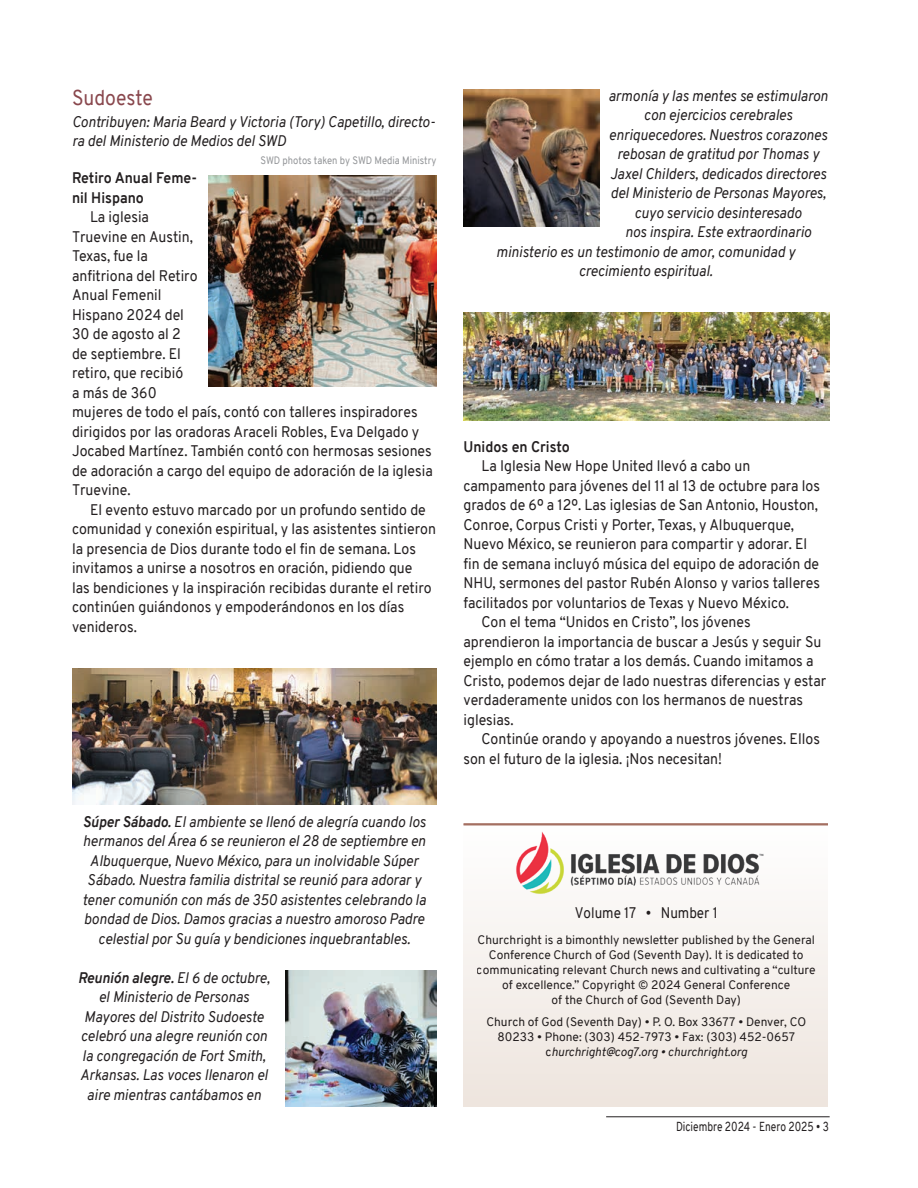
<style>
.page{position:relative;width:918px;height:1188px;background:#fff}
.page>*{position:absolute;margin:0;border:0;box-sizing:border-box;transform-origin:0 0}
.District_News_Title-CR{font:21px "Overpass";color:#89474d;scale:.92 1}
.News-CR{font:15px/19.5px "Overpass";color:#231f20;scale:.94 1}
.Caption-CR{font:italic 15px/19.5px "Overpass";color:#231f20;text-align:center;scale:.94 1}
.Contributor{font:italic 15px/18.8px "Overpass";color:#231f20;scale:.94 1}
.News-Bold_Title{font:700 15px/19.5px "Overpass";color:#231f20;scale:.94 1}
.News-CR-2{font:15px "Overpass";color:#231f20;scale:.9 1}
.t1{font:12.75px "Overpass";color:#231f20;scale:.8 1}
.t2{font:12px/15px "Overpass";color:#231f20;text-align:center}
.News-CR-3{font:10.5px "Overpass";color:#939598;scale:.9 1}
.s1{font-weight:700}
.s2{font-style:italic}
</style>
<div class="page">
<hr style="left:606px;top:1116px;width:224px;height:1px;background:#231f20">
<div style="left:464px;top:825px;width:364px;height:281px;background:linear-gradient(to bottom,#fefefe,#eee5de)"></div>
<img style="left:510px;top:827px;width:256px;height:73px">
<hr style="left:464px;top:824px;width:364px;height:1px;background:#8a4533">
<img style="left:209px;top:176px;width:227px;height:210px">
<img style="left:72px;top:668px;width:364px;height:137px">
<img style="left:285px;top:970px;width:151px;height:136px">
<img style="left:464px;top:89px;width:135px;height:137px">
<img style="left:464px;top:313px;width:366px;height:108px">
<p class="District_News_Title-CR" style="left:72px;top:83px;width:90px">Sudoeste</p>
<p class="Contributor" style="left:72px;top:112px;width:388px">Contribuyen: Maria Beard y Victoria (Tory) Capetillo, directo&shy;ra del Ministerio de Medios del SWD</p>
<p class="News-CR-3" style="left:260px;top:153px;width:197px">SWD photos taken by SWD Media Ministry</p>
<p class="News-Bold_Title" style="left:72px;top:168px;width:135px">Retiro Anual Feme&shy;nil Hispano</p>
<p class="News-CR" style="left:72px;top:207px;width:385px;text-indent:18px">La iglesia<br>Truevine en Austin,<br>Texas, fue la<br>anfitriona del Retiro<br>Anual Femenil<br>Hispano 2024 del<br>30 de agosto al 2<br>de septiembre. El<br>retiro, que recibió<br>a más de 360<br>mujeres de todo el país, contó con talleres inspiradores dirigidos por las oradoras Araceli Robles, Eva Delgado y<br>Jocabed Martínez. También contó con hermosas sesiones de adoración a cargo del equipo de adoración de la iglesia<br>Truevine.</p>
<p class="News-CR" style="left:72px;top:500px;width:389px;text-indent:18px">El evento estuvo marcado por un profundo sentido de comunidad y conexión espiritual, y las asistentes sintieron la presencia de Dios durante todo el fin de semana. Los invitamos a unirse a nosotros en oración, pidiendo que<br>las bendiciones y la inspiración recibidas durante el retiro continúen guiándonos y empoderándonos en los días venideros.</p>
<p class="Caption-CR" style="left:82px;top:812px;width:367px"><span class="s1">Súper Sábado.</span> El ambiente se llenó de alegría cuando los hermanos del Área 6 se reunieron el 28 de septiembre en Albuquerque, Nuevo México, para un inolvidable Súper Sábado. Nuestra familia distrital se reunió para adorar y tener comunión con más de 350 asistentes celebrando la bondad de Dios. Damos gracias a nuestro amoroso Padre celestial por Su guía y bendiciones inquebrantables.</p>
<p class="Caption-CR" style="left:78px;top:968px;width:205px"><span class="s1">Reunión alegre.</span> El 6 de octubre, el Ministerio de Personas<br>Mayores del Distrito Sudoeste celebró una alegre reunión con la congregación de Fort Smith,<br>Arkansas. Las voces llenaron el aire mientras cantábamos en</p>
<p class="Caption-CR" style="left:608px;top:86px;width:235px">armonía y las mentes se estimularon</p>
<p class="Caption-CR" style="left:644px;top:105px;width:159px">con ejercicios cerebrales</p>
<p class="Caption-CR" style="left:609px;top:125px;width:234px">enriquecedores. Nuestros corazones</p>
<p class="Caption-CR" style="left:617px;top:144px;width:216px">rebosan de gratitud por Thomas y</p>
<p class="Caption-CR" style="left:610px;top:164px;width:232px">Jaxel Childers, dedicados directores</p>
<p class="Caption-CR" style="left:610px;top:183px;width:231px">del Ministerio de Personas Mayores,</p>
<p class="Caption-CR" style="left:635px;top:203px;width:179px">cuyo servicio desinteresado</p>
<p class="Caption-CR" style="left:625px;top:222px;width:200px">nos inspira. Este extraordinario</p>
<p class="Caption-CR" style="left:496px;top:242px;width:320px">ministerio es un testimonio de amor, comunidad y</p>
<p class="Caption-CR" style="left:579px;top:261px;width:144px">crecimiento espiritual.</p>
<p class="News-Bold_Title" style="left:464px;top:437px;width:115px">Unidos en Cristo</p>
<p class="News-CR" style="left:464px;top:456px;width:381px;text-indent:18px">La Iglesia New Hope United llevó a cabo un campamento para jóvenes del 11 al 13 de octubre para los grados de 6º a 12º. Las iglesias de San Antonio, Houston, Conroe, Corpus Cristi y Porter, Texas, y Albuquerque, Nuevo México, se reunieron para compartir y adorar. El fin de semana incluyó música del equipo de adoración de NHU, sermones del pastor Rubén Alonso y varios talleres facilitados por voluntarios de Texas y Nuevo México.</p>
<p class="News-CR" style="left:464px;top:612px;width:388px;text-indent:18px">Con el tema “Unidos en Cristo”, los jóvenes aprendieron la importancia de buscar a Jesús y seguir Su ejemplo en cómo tratar a los demás. Cuando imitamos a Cristo, podemos dejar de lado nuestras diferencias y estar verdaderamente unidos con los hermanos de nuestras iglesias.</p>
<p class="News-CR" style="left:464px;top:729px;width:381px;text-indent:18px">Continúe orando y apoyando a nuestros jóvenes. Ellos son el futuro de la iglesia. ¡Nos necesitan!</p>
<p class="News-CR-2" style="left:575px;top:902px;width:160px">Volume 17 • Number 1</p>
<p class="t2" style="left:477px;top:932px;width:340px">Churchright is a bimonthly newsletter published by the General Conference Church of God (Seventh Day). It is dedicated to communicating relevant Church news and cultivating a “culture of excellence.” Copyright © 2024 General Conference<br>of the Church of God (Seventh Day)</p>
<p class="t2" style="left:486px;top:1015px;width:321px">Church of God (Seventh Day) • P. O. Box 33677 • Denver, CO<br>80233 • Phone: (303) 452-7973 • Fax: (303) 452-0657 c<span class="s2">hurchright@cog7.org • churchright.org</span></p>
<p class="t1" style="left:676px;top:1117px;width:193px">Diciembre 2024 - Enero 2025 • 3</p>
</div>
